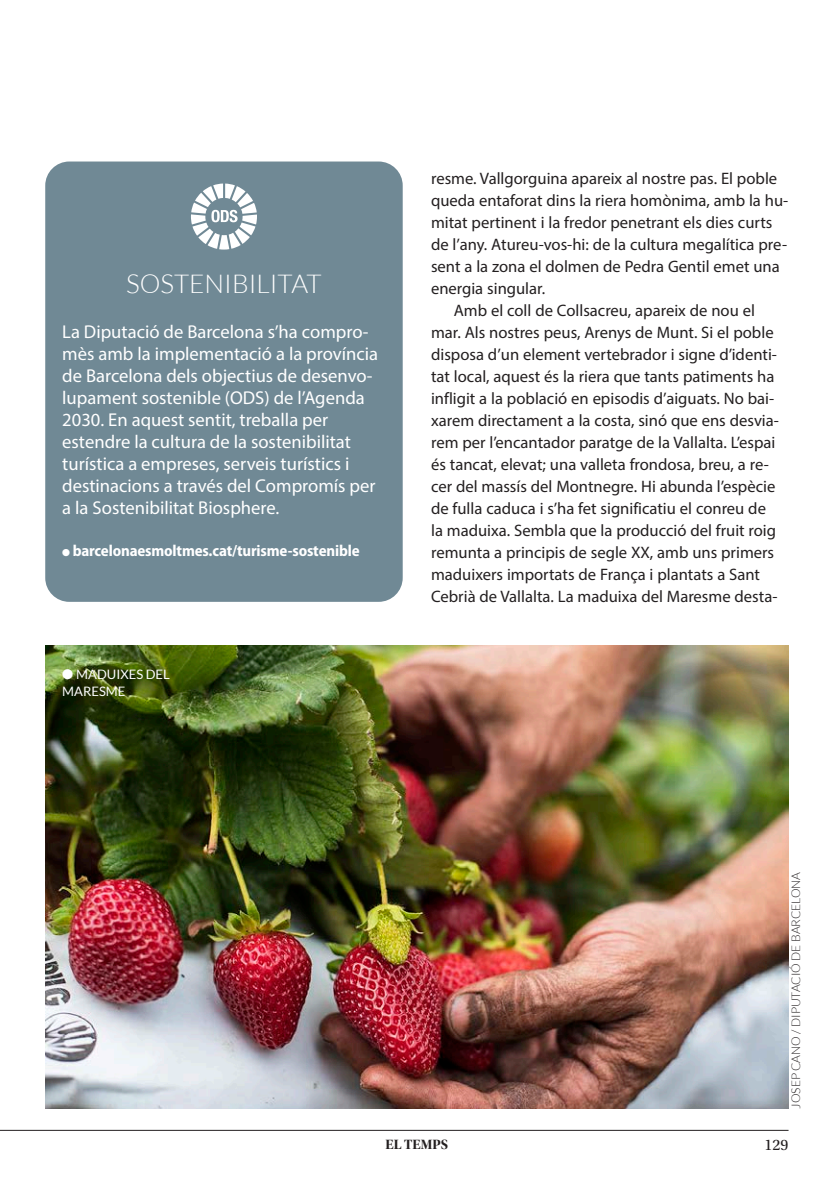
<style>
.page{position:relative;width:840px;height:1192px;background:#fff}
.page>*{position:absolute;margin:0;border:0;box-sizing:border-box;transform-origin:0 0}
.t1{font:300 26px "Lato";color:#fff}
.t2{font:18.6px/22px "Myriad Pro";color:#fff}
.t3{font:16.6px "Myriad Pro";color:#231f20}
.t4{font:700 semi-condensed 16px "Myriad Pro";letter-spacing:-.01em;color:#fff}
.t5{font:16px "Utopia Std";color:#231f20}
.t6{font:14px "Utopia Std Bold Disp";color:#231f20}
.t7{font:13px/17px "Lato";color:#fff}
.t8{font:300 12px "Lato";color:#231f20}
</style>
<div class="page">
<img style="left:45px;top:645px;width:743px;height:462px">
<hr style="left:0;top:1129px;width:788px;height:1px;background:#231f20">
<div style="left:45px;top:161px;width:357px;height:440px;background:#708995;border-radius:24px"></div>
<svg style="left:191px;top:183px;width:66px;height:66px"></svg>
<h1 class="t1" style="left:126px;top:267px;width:197px">SOSTENIBILITAT</h1>
<p class="t2" style="left:62px;top:320px;width:317px">La Diputació de Barcelona s’ha compro&shy;mès amb la implementació a la província de Barcelona dels objectius de desenvo&shy;lupament sostenible (ODS) de l’Agenda 2030. En aquest sentit, treballa per estendre la cultura de la sostenibilitat turística a empreses, serveis turístics i destinacions a través del Compromís per a la Sostenibilitat Biosphere.</p>
<p class="t4" style="left:62px;top:541px;width:299px">● barcelonaesmoltmes.cat/turisme-sostenible</p>
<p class="t7" style="left:62px;top:665px;width:109px">● MADUIXES DEL<br>MARESME</p>
<p class="t3" style="left:431px;top:168px;width:347px">resme. Vallgorguina apareix al nostre pas. El poble</p>
<p class="t3" style="left:431px;top:190px;width:358px">queda entaforat dins la riera homònima, amb la hu-</p>
<p class="t3" style="left:431px;top:212px;width:343px">mitat pertinent i la fredor penetrant els dies curts</p>
<p class="t3" style="left:431px;top:234px;width:357px">de l’any. Atureu-vos-hi: de la cultura megalítica pre-</p>
<p class="t3" style="left:431px;top:256px;width:350px">sent a la zona el dolmen de Pedra Gentil emet una</p>
<p class="t3" style="left:431px;top:278px;width:116px">energia singular.</p>
<p class="t3" style="left:453px;top:300px;width:302px">Amb el coll de Collsacreu, apareix de nou el</p>
<p class="t3" style="left:431px;top:322px;width:344px">mar. Als nostres peus, Arenys de Munt. Si el poble</p>
<p class="t3" style="left:431px;top:344px;width:347px">disposa d’un element vertebrador i signe d’identi-</p>
<p class="t3" style="left:431px;top:366px;width:344px">tat local, aquest és la riera que tants patiments ha</p>
<p class="t3" style="left:431px;top:388px;width:344px">infligit a la població en episodis d’aiguats. No bai-</p>
<p class="t3" style="left:431px;top:410px;width:349px">xarem directament a la costa, sinó que ens desvia-</p>
<p class="t3" style="left:431px;top:432px;width:346px">rem per l’encantador paratge de la Vallalta. L’espai</p>
<p class="t3" style="left:431px;top:454px;width:339px">és tancat, elevat; una valleta frondosa, breu, a re-</p>
<p class="t3" style="left:431px;top:476px;width:346px">cer del massís del Montnegre. Hi abunda l’espècie</p>
<p class="t3" style="left:431px;top:498px;width:336px">de fulla caduca i s’ha fet significatiu el conreu de</p>
<p class="t3" style="left:431px;top:520px;width:346px">la maduixa. Sembla que la producció del fruit roig</p>
<p class="t3" style="left:431px;top:542px;width:344px">remunta a principis de segle XX, amb uns primers</p>
<p class="t3" style="left:431px;top:564px;width:330px">maduixers importats de França i plantats a Sant</p>
<p class="t3" style="left:431px;top:586px;width:348px">Cebrià de Vallalta. La maduixa del Maresme desta-</p>
<p class="t8" style="left:788px;top:1108px;width:238px;rotate:-90deg">JOSEP CANO / DIPUTACIÓ DE BARCELONA</p>
<p class="t6" style="left:385px;top:1135px;width:64px">EL TEMPS</p>
<p class="t5" style="left:764px;top:1135px;width:25px">129</p>
</div>
